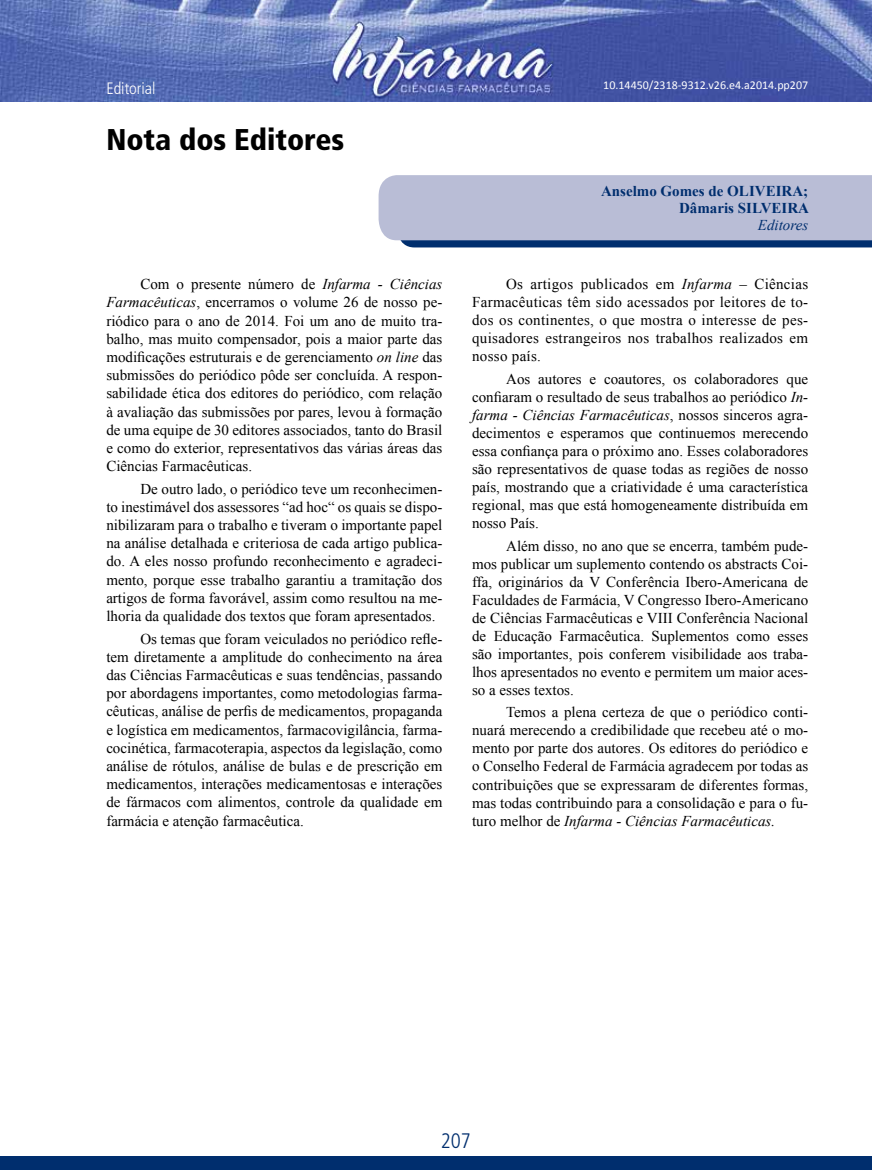
<style>
.page{position:relative;width:872px;height:1170px;background:#fff}
.page>*{position:absolute;margin:0;border:0;box-sizing:border-box;transform-origin:0 0}
.t1{font:900 condensed 30px "Frutiger";color:#000}
.t2{font:300 condensed 21px "Frutiger";color:#002e6e}
.t3{font:300 condensed 16.5px "Frutiger";color:#fff}
.t4{font:15px/18.1px "Times New Roman";color:#000;text-align:justify}
.t5{font:700 15px/17.2px "Times New Roman";color:#002e6e;text-align:right}
.t6{font:italic 15px "Times New Roman";color:#002e6e}
.t7{font:12px "Calibri";color:#fff}
.s1{font-style:italic}
</style>
<div class="page">
<div style="left:0;top:1155px;width:872px;height:14px;background:#002e6e"></div>
<img style="left:0;top:0;width:872px;height:101px">
<svg style="left:378px;top:175px;width:494px;height:72px;background:#a9b1cd"></svg>
<p class="t3" style="left:705px;top:75px;width:104px">V. 26, Nº 1, 2014</p>
<p class="t3" style="left:106px;top:79px;width:51px">Editorial</p>
<p class="t7" style="left:603px;top:78px;width:206px">10.14450/2318-9312.v26.e4.a2014.pp207</p>
<h1 class="t1" style="left:106px;top:122px;width:239px">Nota dos Editores</h1>
<p class="t4" style="left:106px;top:275px;width:337px;text-indent:34px">Com o presente número de <span class="s1">Infarma - Ciências Farmacêuticas</span>, encerramos o volume 26 de nosso pe&shy;riódico para o ano de 2014. Foi um ano de muito tra&shy;balho, mas muito compensador, pois a maior parte das modificações estruturais e de gerenciamento <span class="s1">on line</span> das submissões do periódico pôde ser concluída. A respon&shy;sabilidade ética dos editores do periódico, com relação à avaliação das submissões por pares, levou à formação de uma equipe de 30 editores associados, tanto do Brasil e como do exterior, representativos das várias áreas das Ciências Farmacêuticas.</p>
<p class="t4" style="left:106px;top:479px;width:337px;text-indent:34px">De outro lado, o periódico teve um reconhecimen&shy;to inestimável dos assessores “ad hoc“ os quais se dispo&shy;nibilizaram para o trabalho e tiveram o importante papel na análise detalhada e criteriosa de cada artigo publica&shy;do. A eles nosso profundo reconhecimento e agradeci&shy;mento, porque esse trabalho garantiu a tramitação dos artigos de forma favorável, assim como resultou na me&shy;lhoria da qualidade dos textos que foram apresentados.</p>
<p class="t4" style="left:106px;top:629px;width:337px;text-indent:34px">Os temas que foram veiculados no periódico refle&shy;tem diretamente a amplitude do conhecimento na área das Ciências Farmacêuticas e suas tendências, passando por abordagens importantes, como metodologias farma&shy;cêuticas, análise de perfis de medicamentos, propaganda e logística em medicamentos, farmacovigilância, farma&shy;cocinética, farmacoterapia, aspectos da legislação, como análise de rótulos, análise de bulas e de prescrição em medicamentos, interações medicamentosas e interações de fármacos com alimentos, controle da qualidade em farmácia e atenção farmacêutica.</p>
<p class="t5" style="left:601px;top:182px;width:209px">Anselmo Gomes de OLIVEIRA;<br>Dâmaris SILVEIRA</p>
<p class="t6" style="left:758px;top:215px;width:52px">Editores</p>
<p class="t4" style="left:472px;top:275px;width:337px;text-indent:34px">Os artigos publicados em <span class="s1">Infarma</span> – Ciências Farmacêuticas têm sido acessados por leitores de to&shy;dos os continentes, o que mostra o interesse de pes&shy;quisadores estrangeiros nos trabalhos realizados em nosso país.</p>
<p class="t4" style="left:472px;top:369px;width:337px;text-indent:34px">Aos autores e coautores, os colaboradores que confiaram o resultado de seus trabalhos ao periódico <span class="s1">In&shy;farma - Ciências Farmacêuticas</span>, nossos sinceros agra&shy;decimentos e esperamos que continuemos merecendo essa confiança para o próximo ano. Esses colaboradores são representativos de quase todas as regiões de nosso país, mostrando que a criatividade é uma característica regional, mas que está homogeneamente distribuída em nosso País.</p>
<p class="t4" style="left:472px;top:536px;width:337px;text-indent:34px">Além disso, no ano que se encerra, também pude&shy;mos publicar um suplemento contendo os abstracts Coi&shy;ffa, originários da V Conferência Ibero-Americana de Faculdades de Farmácia, V Congresso Ibero-Americano de Ciências Farmacêuticas e VIII Conferência Nacional de Educação Farmacêutica. Suplementos como esses são importantes, pois conferem visibilidade aos traba&shy;lhos apresentados no evento e permitem um maior aces&shy;so a esses textos.</p>
<p class="t4" style="left:472px;top:703px;width:337px;text-indent:34px">Temos a plena certeza de que o periódico conti&shy;nuará merecendo a credibilidade que recebeu até o mo&shy;mento por parte dos autores. Os editores do periódico e o Conselho Federal de Farmácia agradecem por todas as contribuições que se expressaram de diferentes formas, mas todas contribuindo para a consolidação e para o fu&shy;turo melhor de <span class="s1">Infarma - Ciências Farmacêuticas.</span></p>
<h2 class="t2" style="left:441px;top:1128px;width:32px">207</h2>
</div>
